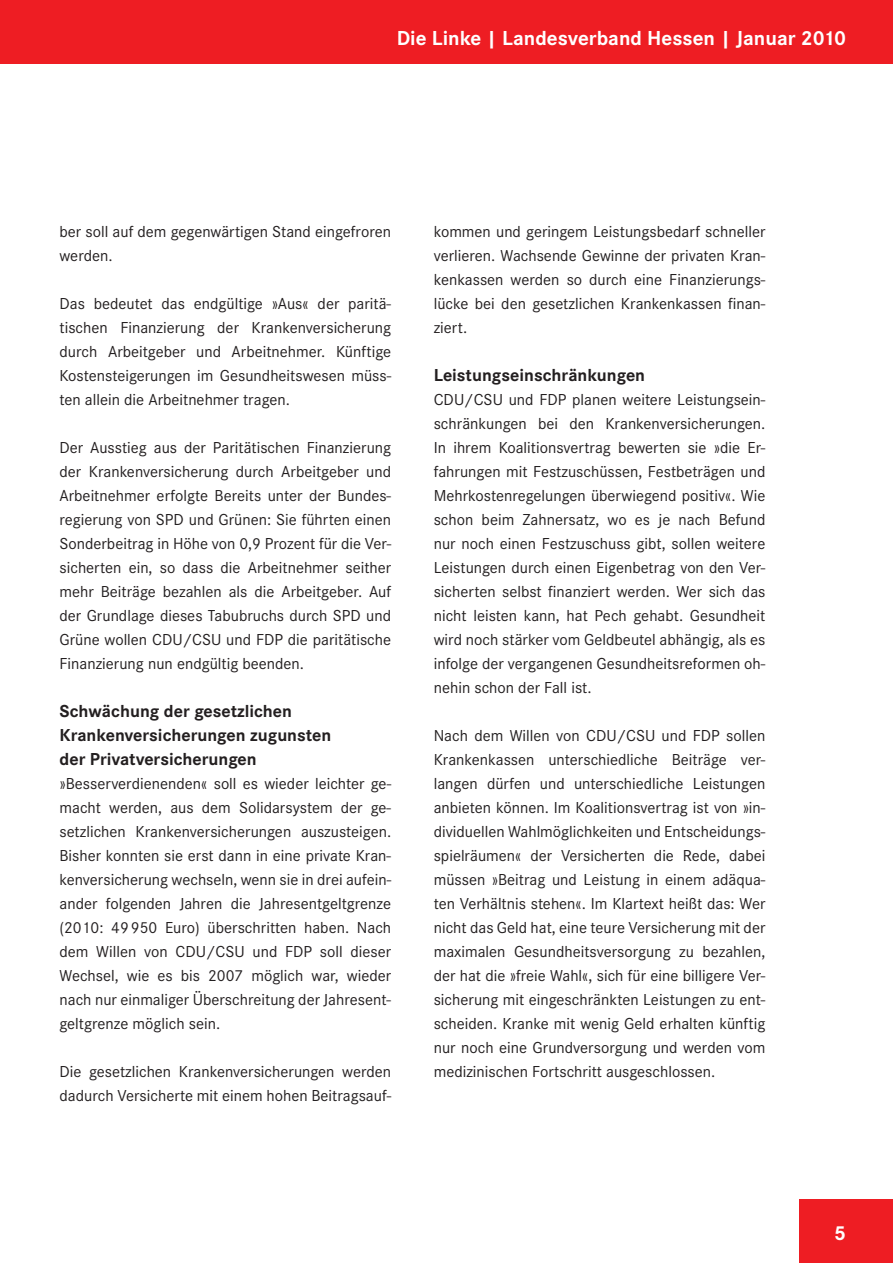
<style>
.page{position:relative;width:893px;height:1263px;background:#fff}
.page>*{position:absolute;margin:0;border:0;box-sizing:border-box;transform-origin:0 0}
.t1{font:700 21px "Corporate S";color:#fff}
.t2{font:700 18px/24px "Corporate S";color:#231f20}
.t3{font:16.5px/24px "Corporate S";color:#231f20;text-align:justify}
</style>
<div class="page">
<div style="left:0;top:0;width:893px;height:64px;background:#ee1d23"></div>
<div style="left:799px;top:1199px;width:94px;height:64px;background:#ee1d23"></div>
<p class="t1" style="left:397px;top:26px;width:451px">Die Linke | Landesverband Hessen | Januar 2010</p>
<p class="t3" style="left:60px;top:219px;width:333px">ber soll auf dem gegenwärtigen Stand eingefroren werden.</p>
<p class="t3" style="left:60px;top:291px;width:333px">Das bedeutet das endgültige »Aus« der paritä&shy;tischen Finanzierung der Krankenversicherung durch Arbeitgeber und Arbeitnehmer. Künftige Kostensteigerungen im Gesundheitswesen müss&shy;ten allein die Arbeitnehmer tragen.</p>
<p class="t3" style="left:60px;top:435px;width:333px">Der Ausstieg aus der Paritätischen Finanzierung der Krankenversicherung durch Arbeitgeber und Arbeitnehmer erfolgte Bereits unter der Bundes&shy;regierung von SPD und Grünen: Sie führten einen Sonderbeitrag in Höhe von 0,9 Prozent für die Ver&shy;sicherten ein, so dass die Arbeitnehmer seither mehr Beiträge bezahlen als die Arbeitgeber. Auf der Grundlage dieses Tabubruchs durch SPD und Grüne wollen CDU/CSU und FDP die paritätische Finanzierung nun endgültig beenden.</p>
<p class="t2" style="left:60px;top:699px;width:273px">Schwächung der gesetzlichen<br>Krankenversicherungen zugunsten der Privatversicherungen</p>
<p class="t3" style="left:60px;top:771px;width:333px">»Besserverdienenden« soll es wieder leichter ge&shy;macht werden, aus dem Solidarsystem der ge&shy;setzlichen Krankenversicherungen auszusteigen.<br>Bisher konnten sie erst dann in eine private Kran&shy;kenversicherung wechseln, wenn sie in drei aufein&shy;ander folgenden Jahren die Jahresentgeltgrenze (2010: 49950 Euro) überschritten haben. Nach dem Willen von CDU/CSU und FDP soll dieser Wechsel, wie es bis 2007 möglich war, wieder nach nur einmaliger Überschreitung der Jahresent&shy;geltgrenze möglich sein.</p>
<p class="t3" style="left:60px;top:1059px;width:333px">Die gesetzlichen Krankenversicherungen werden dadurch Versicherte mit einem hohen Beitragsauf-</p>
<p class="t3" style="left:434px;top:219px;width:333px">kommen und geringem Leistungsbedarf schneller verlieren. Wachsende Gewinne der privaten Kran&shy;kenkassen werden so durch eine Finanzierungs&shy;lücke bei den gesetzlichen Krankenkassen finan&shy;ziert.</p>
<p class="t2" style="left:434px;top:363px;width:213px">Leistungseinschränkungen</p>
<p class="t3" style="left:434px;top:387px;width:333px">CDU/CSU und FDP planen weitere Leistungsein&shy;schränkungen bei den Krankenversicherungen.<br>In ihrem Koalitionsvertrag bewerten sie »die Er&shy;fahrungen mit Festzuschüssen, Festbeträgen und Mehrkostenregelungen überwiegend positiv«. Wie schon beim Zahnersatz, wo es je nach Befund nur noch einen Festzuschuss gibt, sollen weitere Leistungen durch einen Eigenbetrag von den Ver&shy;sicherten selbst finanziert werden. Wer sich das nicht leisten kann, hat Pech gehabt. Gesundheit wird noch stärker vom Geldbeutel abhängig, als es infolge der vergangenen Gesundheitsreformen oh&shy;nehin schon der Fall ist.</p>
<p class="t3" style="left:434px;top:723px;width:333px">Nach dem Willen von CDU/CSU und FDP sollen Krankenkassen unterschiedliche Beiträge ver&shy;langen dürfen und unterschiedliche Leistungen anbieten können. Im Koalitionsvertrag ist von »in&shy;dividuellen Wahlmöglichkeiten und Entscheidungs&shy;spielräumen« der Versicherten die Rede, dabei müssen »Beitrag und Leistung in einem adäqua&shy;ten Verhältnis stehen«. Im Klartext heißt das: Wer nicht das Geld hat, eine teure Versicherung mit der maximalen Gesundheitsversorgung zu bezahlen, der hat die »freie Wahl«, sich für eine billigere Ver&shy;sicherung mit eingeschränkten Leistungen zu ent&shy;scheiden. Kranke mit wenig Geld erhalten künftig nur noch eine Grundversorgung und werden vom medizinischen Fortschritt ausgeschlossen.</p>
<p class="t1" style="left:834px;top:1221px;width:13px">5</p>
</div>
